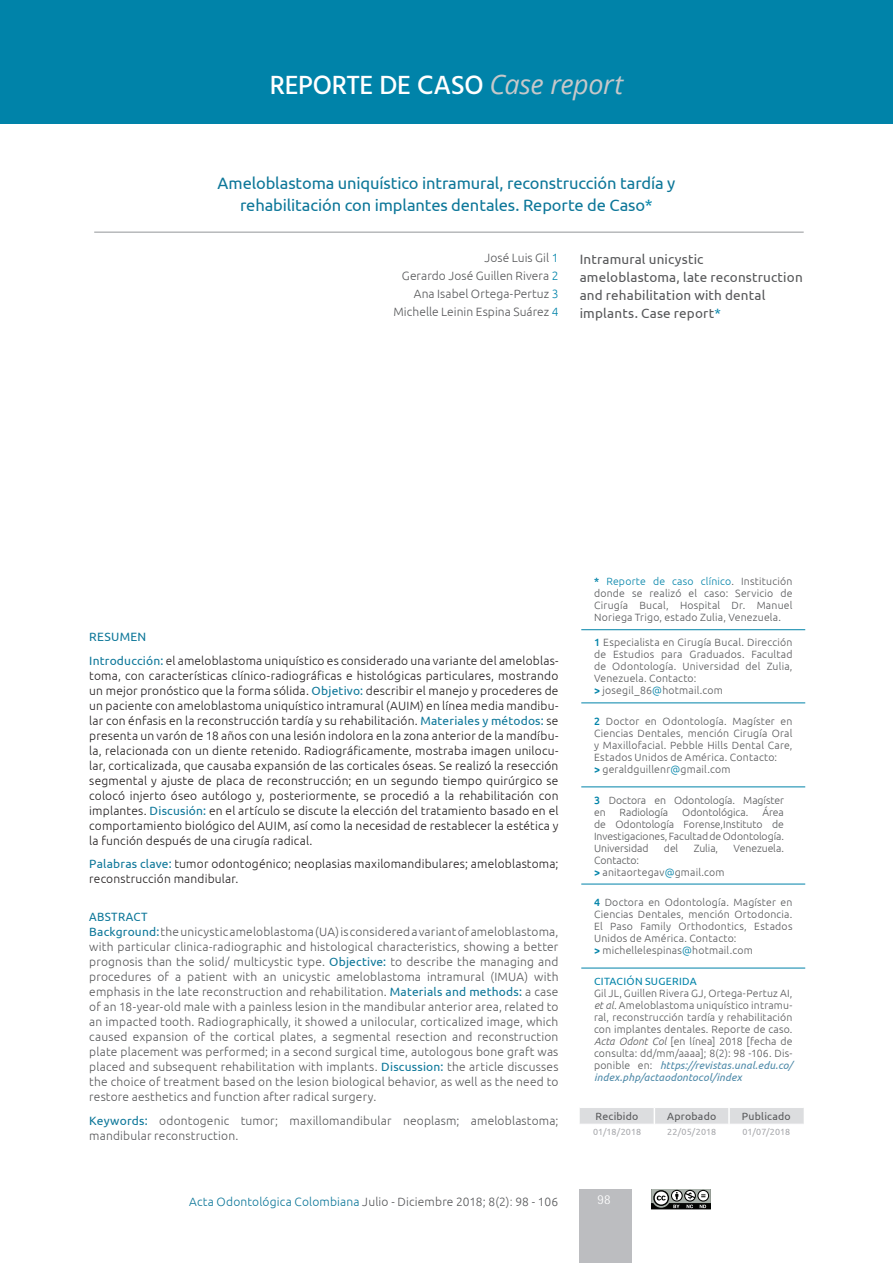
<style>
.page{position:relative;width:893px;height:1263px;background:#fff}
.page>*{position:absolute;margin:0;border:0;box-sizing:border-box;transform-origin:0 0}
.t1{font:500 27px "Hind";letter-spacing:-.015em;color:#fff}
.tit-artículoespañol{font:16.5px/21px "Ubuntu";letter-spacing:-.005em;color:#0d7799;text-align:center}
.tít-artículoinglés{font:13.5px/18px "Ubuntu";letter-spacing:.015em;color:#57585a}
.t2{font:300 13.5px "Rotis Semi Sans Std";color:#fff}
.resum-textoesp{font:300 12px/15px "Ubuntu";letter-spacing:.015em;color:#231f20;text-align:justify}
.resumen-textoinglés{font:300 12px/15px "Ubuntu";letter-spacing:.015em;color:#57585a;text-align:justify}
.resumen-autor{font:300 12px "Ubuntu";letter-spacing:.005em;color:#57585a}
.resumen-subtitinglés{font:12px "Ubuntu";letter-spacing:.03em;color:#0d7799;scale:.95 1}
.resum-textoesp-2{font:12px "Ubuntu";letter-spacing:.025em;color:#0d7799}
.resumen-datosartícul{font:300 10.5px/12px "Ubuntu";letter-spacing:.02em;color:#57585a;text-align:justify}
.citacion{font:300 10.5px/12px "Ubuntu";letter-spacing:.015em;color:#57585a;text-align:justify}
.resumen-datosartícul-2{font:300 10.5px/12px "Ubuntu";letter-spacing:-.005em;color:#57585a}
.t3{font:10.5px "Ubuntu";letter-spacing:.02em;color:#57585a}
.renumne_citacion{font:10.5px "Ubuntu";letter-spacing:.025em;color:#0083a9}
.resumen-datosartícul-3{font:300 10.5px "Ubuntu";letter-spacing:-.01em;color:#57585a}
.t4{font:9px "Ubuntu";letter-spacing:.005em;color:#a8a9ad}
.s1{font-family:"Open Sans";font-weight:400;font-style:italic;color:#c7c8ca}
.s2{color:#0083a9}
.s3{font-weight:400;color:#0d7799}
.s4{font-weight:500;color:#0083a9}
.s5{font-style:italic}
.s6{font-weight:400;font-style:italic;color:#4d89a8}
.s7{color:#0d7799}
.s8{color:#787a7d}
</style>
<div class="page">
<svg style="left:652px;top:1189px;width:59px;height:21px"></svg>
<div style="left:580px;top:1189px;width:52px;height:74px;background:#bcbdc0"></div>
<div style="left:0;top:0;width:893px;height:123px;background:#0083a9"></div>
<hr style="left:94px;top:232px;width:710px;height:1px;background:#939598">
<hr style="left:581px;top:629px;width:224px;height:1px;background:#0083a9">
<hr style="left:581px;top:703px;width:224px;height:1px;background:#0083a9">
<hr style="left:581px;top:787px;width:224px;height:1px;background:#0083a9">
<hr style="left:581px;top:884px;width:224px;height:1px;background:#0083a9">
<hr style="left:581px;top:968px;width:224px;height:1px;background:#0083a9">
<svg style="left:580px;top:1108px;width:224px;height:16px;background:#dddee0"></svg>
<p class="t1" style="left:270px;top:66px;width:355px">REPORTE DE CASO <span class="s1">Case report</span></p>
<p class="tit-artículoespañol" style="left:218px;top:173px;width:459px">Ameloblastoma uniquístico intramural, reconstrucción tardía y rehabilitación con implantes dentales. Reporte de Caso<span class="s2">*</span></p>
<p class="tít-artículoinglés" style="left:580px;top:249px;width:224px">Intramural unicystic ameloblastoma, late reconstruction and rehabilitation with dental implants. Case report<span class="s2">*</span></p>
<p class="resumen-autor" style="left:484px;top:251px;width:76px">José Luis Gil <span class="s2">1</span></p>
<p class="resumen-autor" style="left:402px;top:269px;width:158px">Gerardo José Guillen Rivera <span class="s2">2</span></p>
<p class="resumen-autor" style="left:414px;top:287px;width:146px">Ana Isabel Ortega-Pertuz <span class="s2">3</span></p>
<p class="resumen-autor" style="left:393px;top:305px;width:166px">Michelle Leinin Espina Suárez <span class="s2">4</span></p>
<p class="resum-textoesp-2" style="left:89px;top:630px;width:58px">RESUMEN</p>
<p class="resum-textoesp" style="left:89px;top:653px;width:471px"><span class="s3">Introducción:</span> el ameloblastoma uniquístico es considerado una variante del ameloblas&shy;toma, con características clínico-radiográficas e histológicas particulares, mostrando un mejor pronóstico que la forma sólida. <span class="s3">Objetivo:</span> describir el manejo y procederes de un paciente con ameloblastoma uniquístico intramural (AUIM) en línea media mandibu&shy;lar con énfasis en la reconstrucción tardía y su rehabilitación. <span class="s3">Materiales y métodos:</span> se presenta un varón de 18 años con una lesión indolora en la zona anterior de la mandíbu&shy;la, relacionada con un diente retenido. Radiográficamente, mostraba imagen unilocu&shy;lar, corticalizada, que causaba expansión de las corticales óseas. Se realizó la resección segmental y ajuste de placa de reconstrucción; en un segundo tiempo quirúrgico se colocó injerto óseo autólogo y, posteriormente, se procedió a la rehabilitación con implantes. <span class="s3">Discusión:</span> en el artículo se discute la elección del tratamiento basado en el comportamiento biológico del AUIM, así como la necesidad de restablecer la estética y la función después de una cirugía radical.</p>
<p class="resum-textoesp" style="left:89px;top:856px;width:471px"><span class="s3">Palabras clave:</span> tumor odontogénico; neoplasias maxilomandibulares; ameloblastoma; reconstrucción mandibular.</p>
<p class="resumen-subtitinglés" style="left:89px;top:909px;width:63px">ABSTRACT</p>
<p class="resumen-textoinglés" style="left:89px;top:924px;width:471px"><span class="s3">Background:</span> the unicystic ameloblastoma (UA) is considered a variant of ameloblastoma, with particular clinica-radiographic and histological characteristics, showing a better prognosis than the solid/ multicystic type. <span class="s3">Objective:</span> to describe the managing and procedures of a patient with an unicystic ameloblastoma intramural (IMUA) with emphasis in the late reconstruction and rehabilitation. <span class="s3">Materials and methods:</span> a case of an 18-year-old male with a painless lesion in the mandibular anterior area, related to an impacted tooth. Radiographically, it showed a unilocular, corticalized image, which caused expansion of the cortical plates, a segmental resection and reconstruction plate placement was performed; in a second surgical time, autologous bone graft was placed and subsequent rehabilitation with implants. <span class="s3">Discussion:</span> the article discusses the choice of treatment based on the lesion biological behavior, as well as the need to restore aesthetics and function after radical surgery.</p>
<p class="resumen-textoinglés" style="left:89px;top:1112px;width:471px"><span class="s3">Keywords:</span> odontogenic tumor; maxillomandibular neoplasm; ameloblastoma; mandibular reconstruction.</p>
<p class="resumen-datosartícul" style="left:594px;top:575px;width:200px"><span class="s4">*</span> <span class="s2">Reporte de caso clínico</span>. Institución donde se realizó el caso: Servicio de Cirugía Bucal, Hospital Dr. Manuel Noriega Trigo, estado Zulia, Venezuela.</p>
<p class="resumen-datosartícul" style="left:594px;top:636px;width:200px"><span class="s4">1</span> Especialista en Cirugía Bucal. Dirección de Estudios para Graduados. Facultad de Odontología. Universidad del Zulia, Venezuela. Contacto:</p>
<p class="resumen-datosartícul" style="left:594px;top:684px;width:130px"><span class="s4">&gt;</span> josegil_86<span class="s2">@</span>hotmail.com</p>
<p class="resumen-datosartícul" style="left:594px;top:715px;width:200px"><span class="s4">2</span> Doctor en Odontología. Magíster en Ciencias Dentales, mención Cirugía Oral y Maxillofacial. Pebble Hills Dental Care, Estados Unidos de América. Contacto:</p>
<p class="resumen-datosartícul" style="left:594px;top:763px;width:138px"><span class="s4">&gt;</span> geraldguillenr<span class="s2">@</span>gmail.com</p>
<p class="resumen-datosartícul-2" style="left:594px;top:793px;width:191px"><span class="s4">3</span> Doctora en Odontología. Magíster en</p>
<p class="resumen-datosartícul" style="left:594px;top:805px;width:191px;text-indent:168px">Área de Odontología Forense,Instituto de Investigaciones, Facultad de Odontología.<br>Universidad</p>
<p class="resumen-datosartícul-2" style="left:620px;top:805px;width:50px">Radiología</p>
<p class="resumen-datosartícul-2" style="left:682px;top:805px;width:68px">Odontológica.</p>
<p class="resumen-datosartícul" style="left:664px;top:841px;width:16px">del</p>
<p class="resumen-datosartícul" style="left:694px;top:841px;width:26px">Zulia,</p>
<p class="resumen-datosartícul-3" style="left:734px;top:841px;width:52px">Venezuela.</p>
<p class="resumen-datosartícul-2" style="left:594px;top:853px;width:47px">Contacto:</p>
<p class="resumen-datosartícul" style="left:594px;top:865px;width:132px"><span class="s4">&gt;</span> anitaortegav<span class="s2">@</span>gmail.com</p>
<p class="resumen-datosartícul" style="left:594px;top:896px;width:200px"><span class="s4">4</span> Doctora en Odontología. Magíster en Ciencias Dentales, mención Ortodoncia.<br>El Paso Family Orthodontics, Estados Unidos de América. Contacto:</p>
<p class="resumen-datosartícul" style="left:594px;top:944px;width:160px"><span class="s4">&gt;</span> michellelespinas<span class="s2">@</span>hotmail.com</p>
<p class="renumne_citacion" style="left:594px;top:974px;width:104px">CITACIÓN SUGERIDA</p>
<p class="citacion" style="left:594px;top:987px;width:200px">Gil JL, Guillen Rivera GJ, Ortega-Pertuz AI, <span class="s5">et al.</span> Ameloblastoma uniquístico intramu&shy;ral, reconstrucción tardía y rehabilitación con implantes dentales. Reporte de caso.<br><span class="s5">Acta Odont Col</span> [en línea] 2018 [fecha de consulta: dd/mm/aaaa]; 8(2): 98 -106. Dis&shy;ponible en: <span class="s6">https://revistas.unal.edu.co/ index.php/actaodontocol/index</span></p>
<p class="t3" style="left:596px;top:1110px;width:44px">Recibido</p>
<p class="t3" style="left:667px;top:1110px;width:51px">Aprobado</p>
<p class="t3" style="left:742px;top:1110px;width:50px">Publicado</p>
<p class="t4" style="left:593px;top:1127px;width:50px">01/18/2018</p>
<p class="t4" style="left:667px;top:1127px;width:50px">22/05/2018</p>
<p class="t4" style="left:742px;top:1127px;width:49px">01/07/2018</p>
<p class="resumen-textoinglés" style="left:189px;top:1194px;width:370px"><span class="s7">Acta Odontológica Colombiana</span> Julio - Diciembre 2018; 8(2)<span class="s8">:</span> 98 - 106</p>
<p class="t2" style="left:598px;top:1192px;width:15px">98</p>
</div>
